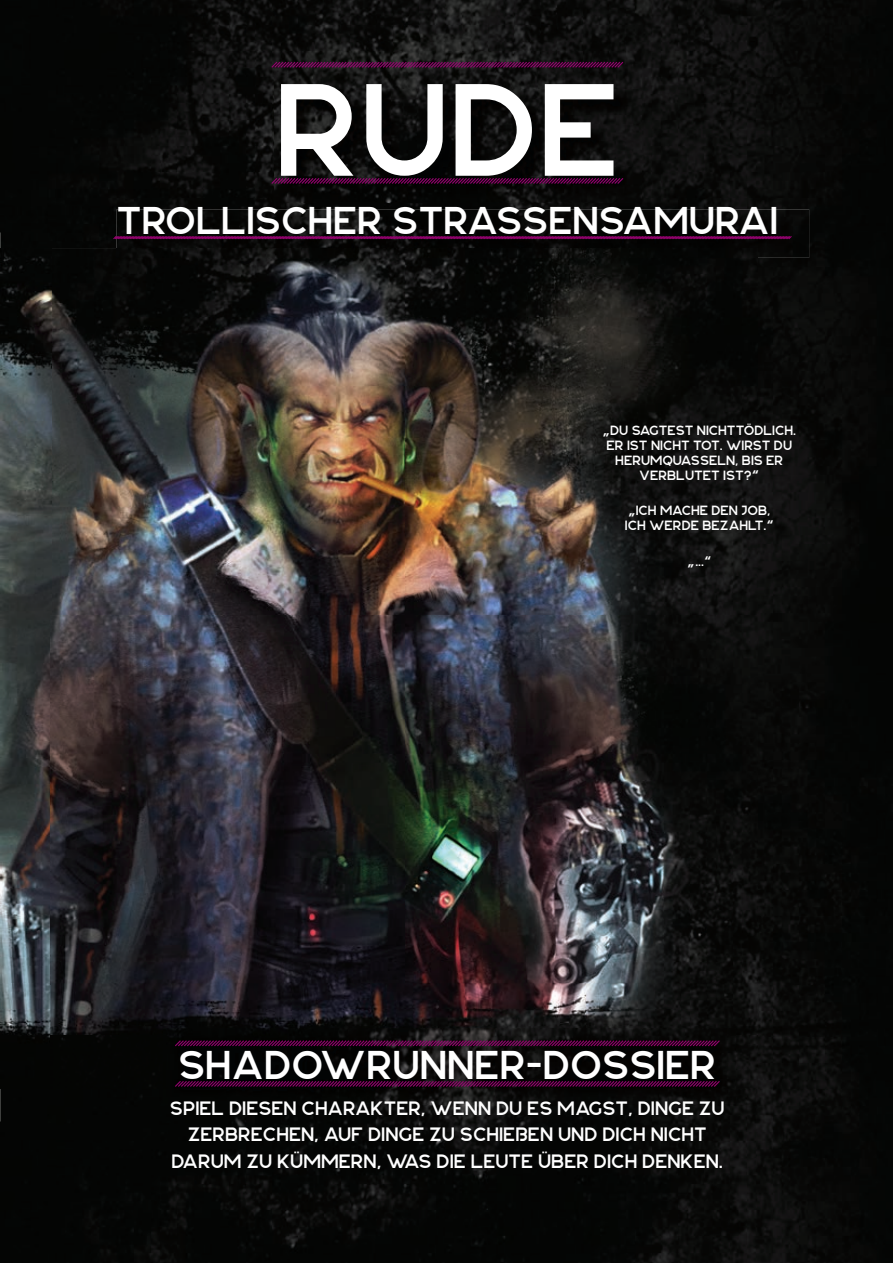
<style>
.page{position:relative;width:893px;height:1263px;background:#fff}
.page>*{position:absolute;margin:0;border:0;box-sizing:border-box;transform-origin:0 0}
.t1{font:132px "Njord";color:#fff}
.t2{font:40.5px "Njord";color:#fff}
.t3{font:39px "Njord";color:#fff}
.t4{font:19.5px/26.7px "Njord";color:#fff;text-align:center}
.t5{font:13.5px/15px "Njord";color:#fff;text-align:center}
.s1{font-family:"Univers";font-weight:700}
</style>
<div class="page">
<img style="left:0;top:0;width:893px;height:1263px">
<img style="left:405px;top:258px;width:353px;height:725px">
<img style="left:51px;top:249px;width:354px;height:734px">
<img style="left:1px;top:249px;width:50px;height:839px">
<img style="left:50px;top:983px;width:708px;height:53px">
<img style="left:736px;top:1036px;width:22px;height:52px">
<div style="left:50px;top:1036px;width:114px;height:52px;background:#040503"></div>
<img style="left:164px;top:1028px;width:572px;height:76px">
<svg style="left:174px;top:1039px;width:547px;height:8px;background:#39072c"></svg>
<svg style="left:174px;top:1080px;width:547px;height:8px;background:#350429"></svg>
<img style="left:274px;top:64px;width:367px;height:138px">
<svg style="left:270px;top:61px;width:354px;height:8px;background:#421035"></svg>
<svg style="left:270px;top:177px;width:354px;height:8px;background:#37052a"></svg>
<img style="left:117px;top:209px;width:692px;height:49px">
<img style="left:117px;top:249px;width:641px;height:9px">
<svg style="left:113px;top:235px;width:679px;height:5px;background:#4c0439"></svg>
<h1 class="t1" style="left:275px;top:50px;width:347px">RUDE</h1>
<h3 class="t3" style="left:117px;top:197px;width:663px">TROLLISCHER STRASSENSAMURAI</h3>
<p class="t5" style="left:603px;top:422px;width:195px"><span class="s1">„</span>DU SAGTEST NICHTTÖDLICH.<br>ER IST NICHT TOT. WIRST DU<br>HERUMQUASSELN, BIS ER<br>VERBLUTET IST?<span class="s1">“</span></p>
<p class="t5" style="left:625px;top:503px;width:150px;text-align:left"><span class="s1">„</span>ICH MACHE DEN JOB,<br>ICH WERDE BEZAHLT.<span class="s1">“</span></p>
<p class="t5" style="left:687px;top:553px;width:26px"><span class="s1">„</span>...<span class="s1">“</span></p>
<h2 class="t2" style="left:178px;top:1040px;width:540px">SHADOWRUNNER-DOSSIER</h2>
<p class="t4" style="left:170px;top:1094px;width:556px">SPIEL DIESEN CHARAKTER, WENN DU ES MAGST, DINGE ZU<br>ZERBRECHEN, AUF DINGE ZU SCHIEßEN UND DICH NICHT<br>DARUM ZU KÜMMERN, WAS DIE LEUTE ÜBER DICH DENKEN.</p>
</div>
